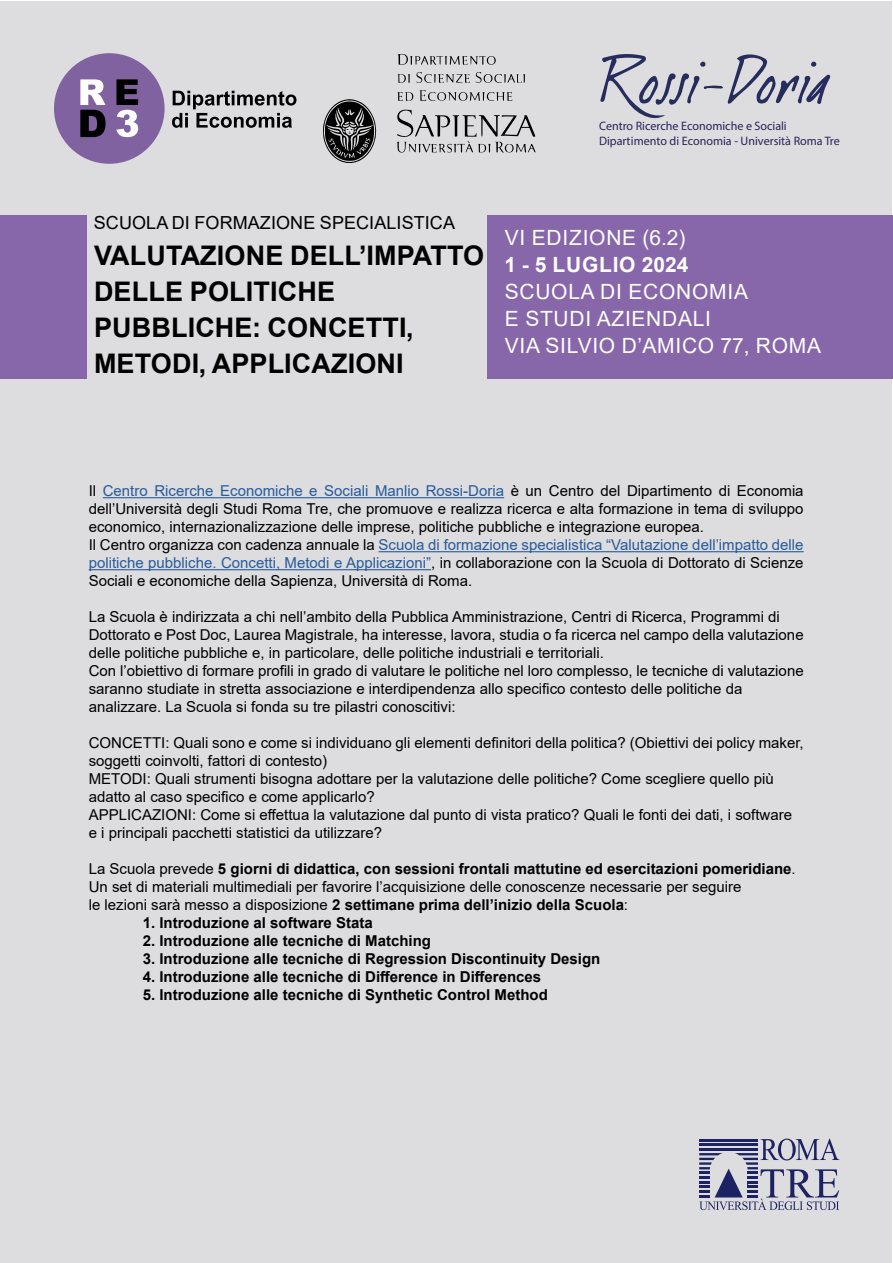
<style>
.page{position:relative;width:893px;height:1263px;background:#fff}
.page>*{position:absolute;margin:0;border:0;box-sizing:border-box;transform-origin:0 0}
.t1{font:700 27px/36px "Arial";letter-spacing:.005em;color:#000}
.t2{font:21px/27px "Arial";letter-spacing:.035em;color:#fff}
.t3{font:700 21px "Arial";letter-spacing:.035em;color:#fff}
.t4{font:18px "Arial";letter-spacing:.005em;color:#000}
.t5{font:15px/18px "Arial";color:#000}
.t6{font:700 15px "Arial";color:#000}
.t7{font:12.3px/14.7px "Myriad Pro";color:#29235c}
.s1{color:#275b9b}
.s2{font-weight:700}
</style>
<div class="page">
<div style="left:0;top:1px;width:892px;height:1262px;background:#dddcde"></div>
<div style="left:0;top:215px;width:87px;height:163px;background:#8767aa"></div>
<svg style="left:699px;top:1138px;width:140px;height:72px"></svg>
<div style="left:487px;top:215px;width:406px;height:163px;background:#8767aa"></div>
<hr style="left:103px;top:497px;width:401px;height:1px;background:#275b9b">
<hr style="left:379px;top:551px;width:425px;height:1px;background:#275b9b">
<hr style="left:89px;top:569px;width:342px;height:1px;background:#275b9b">
<div style="left:54px;top:53px;width:111px;height:111px;background:#7f629f;border-radius:50%"></div>
<svg style="left:80px;top:79px;width:26px;height:58px"></svg>
<svg style="left:116px;top:79px;width:22px;height:58px"></svg>
<svg style="left:172px;top:91px;width:124px;height:37px"></svg>
<svg style="left:323px;top:99px;width:54px;height:64px"></svg>
<svg style="left:397px;top:110px;width:139px;height:43px"></svg>
<svg style="left:397px;top:54px;width:99px;height:11px"></svg>
<svg style="left:397px;top:74px;width:13px;height:9px"></svg>
<svg style="left:416px;top:72px;width:54px;height:11px"></svg>
<svg style="left:476px;top:72px;width:49px;height:11px"></svg>
<svg style="left:397px;top:90px;width:115px;height:11px"></svg>
<svg style="left:600px;top:54px;width:230px;height:64px"></svg>
<p class="t7" style="left:599px;top:118px;width:242px">Centro Ricerche Economiche e Sociali<br>Dipartimento di Economia - Università Roma Tre</p>
<p class="t4" style="left:94px;top:210px;width:363px">SCUOLA DI FORMAZIONE SPECIALISTICA</p>
<h1 class="t1" style="left:94px;top:238px;width:392px">VALUTAZIONE DELL’IMPATTO<br>DELLE POLITICHE<br>PUBBLICHE: CONCETTI,<br>METODI, APPLICAZIONI</h1>
<h2 class="t2" style="left:505px;top:224px;width:182px">VI EDIZIONE (6.2)</h2>
<h2 class="t3" style="left:504px;top:250px;width:186px">1 - 5 LUGLIO 2024</h2>
<h2 class="t2" style="left:505px;top:278px;width:318px">SCUOLA DI ECONOMIA<br>E STUDI AZIENDALI<br>VIA SILVIO D’AMICO 77, ROMA</h2>
<p class="t5" style="left:89px;top:482px;width:716px">Il <span class="s1">Centro Ricerche Economiche e Sociali Manlio Rossi-Doria</span> è un Centro del Dipartimento di Economia dell’Università degli Studi Roma Tre, che promuove e realizza ricerca e alta formazione in tema di sviluppo economico, internazionalizzazione delle imprese, politiche pubbliche e integrazione europea.<br>Il Centro organizza con cadenza annuale la <span class="s1">Scuola di formazione specialistica “Valutazione dell’impatto delle politiche pubbliche. Concetti, Metodi e Applicazioni”</span>, in collaborazione con la Scuola di Dottorato di Scienze Sociali e economiche della Sapienza, Università di Roma.</p>
<p class="t5" style="left:89px;top:608px;width:716px">La Scuola è indirizzata a chi nell’ambito della Pubblica Amministrazione, Centri di Ricerca, Programmi di Dottorato e Post Doc, Laurea Magistrale, ha interesse, lavora, studia o fa ricerca nel campo della valutazione delle politiche pubbliche e, in particolare, delle politiche industriali e territoriali.<br>Con l’obiettivo di formare profili in grado di valutare le politiche nel loro complesso, le tecniche di valutazione saranno studiate in stretta associazione e interdipendenza allo specifico contesto delle politiche da analizzare. La Scuola si fonda su tre pilastri conoscitivi:</p>
<p class="t5" style="left:89px;top:734px;width:716px">CONCETTI: Quali sono e come si individuano gli elementi definitori della politica? (Obiettivi dei policy maker, soggetti coinvolti, fattori di contesto)<br>METODI: Quali strumenti bisogna adottare per la valutazione delle politiche? Come scegliere quello più adatto al caso specifico e come applicarlo?<br>APPLICAZIONI: Come si effettua la valutazione dal punto di vista pratico? Quali le fonti dei dati, i software e i principali pacchetti statistici da utilizzare?</p>
<p class="t5" style="left:89px;top:860px;width:708px">La Scuola prevede <span class="s2">5 giorni di didattica, con sessioni frontali mattutine ed esercitazioni pomeridiane</span>.<br>Un set di materiali multimediali per favorire l’acquisizione delle conoscenze necessarie per seguire<br>le lezioni sarà messo a disposizione <span class="s2">2 settimane prima dell’inizio della Scuola</span>:</p>
<p class="t6" style="left:143px;top:912px;width:232px">1. Introduzione al software Stata</p>
<p class="t6" style="left:143px;top:930px;width:290px">2. Introduzione alle tecniche di Matching</p>
<p class="t6" style="left:143px;top:948px;width:459px">3. Introduzione alle tecniche di Regression Discontinuity Design</p>
<p class="t6" style="left:143px;top:966px;width:400px">4. Introduzione alle tecniche di Difference in Differences</p>
<p class="t6" style="left:143px;top:984px;width:407px">5. Introduzione alle tecniche di Synthetic Control Method</p>
</div>
